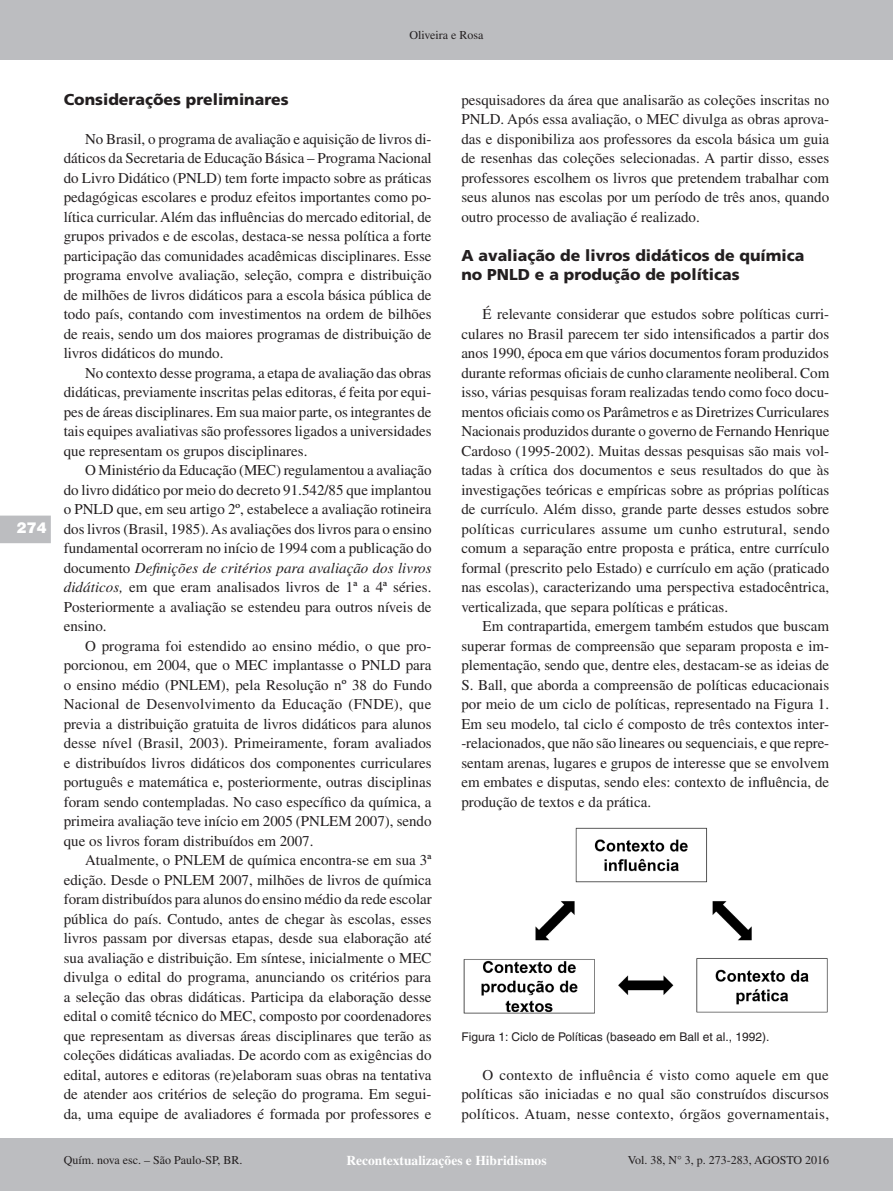
<style>
.page{position:relative;width:893px;height:1191px;background:#fff}
.page>*{position:absolute;margin:0;border:0;box-sizing:border-box;transform-origin:0 0}
.Sessão{font:900 15.75px/19.5px "Frutiger";color:#231f20}
.t1{font:15px/19.5px "Times";color:#231f20;text-align:justify}
.t2{font:900 15px "Swiss 721 BT";color:#fff}
.t3{font:700 13.5px "Times";color:#fff}
.t4{font:12px "Times";color:#231f20}
.Figura{font:12px "Helvetica";color:#231f20}
.s1{font-style:italic}
</style>
<div class="page">
<div style="left:0;top:0;width:893px;height:60px;background:#bcbdc0"></div>
<div style="left:0;top:1138px;width:893px;height:53px;background:#bcbdc0"></div>
<svg style="left:0;top:515px;width:51px;height:28px"></svg>
<img style="left:463px;top:827px;width:365px;height:187px">
<p class="t4" style="left:409px;top:28px;width:76px">Oliveira e Rosa</p>
<p class="t2" style="left:17px;top:518px;width:31px">274</p>
<p class="Sessão" style="left:64px;top:89px;width:226px">Considerações preliminares</p>
<p class="t1" style="left:64px;top:129px;width:369px;text-indent:21px">No Brasil, o programa de avaliação e aquisição de livros di&shy;dáticos da Secretaria de Educação Básica – Programa Nacional do Livro Didático (PNLD) tem forte impacto sobre as práticas pedagógicas escolares e produz efeitos importantes como po&shy;lítica curricular. Além das influências do mercado editorial, de grupos privados e de escolas, destaca-se nessa política a forte participação das comunidades acadêmicas disciplinares. Esse programa envolve avaliação, seleção, compra e distribuição de milhões de livros didáticos para a escola básica pública de todo país, contando com investimentos na ordem de bilhões de reais, sendo um dos maiores programas de distribuição de livros didáticos do mundo.</p>
<p class="t1" style="left:64px;top:363px;width:369px;text-indent:21px">No contexto desse programa, a etapa de avaliação das obras didáticas, previamente inscritas pelas editoras, é feita por equi&shy;pes de áreas disciplinares. Em sua maior parte, os integrantes de tais equipes avaliativas são professores ligados a universidades que representam os grupos disciplinares.</p>
<p class="t1" style="left:64px;top:460px;width:369px;text-indent:21px">O Ministério da Educação (MEC) regulamentou a avaliação do livro didático por meio do decreto 91.542/85 que implantou o PNLD que, em seu artigo 2º, estabelece a avaliação rotineira dos livros (Brasil, 1985). As avaliações dos livros para o ensino fundamental ocorreram no início de 1994 com a publicação do documento <span class="s1">Definições de critérios para avaliação dos livros didáticos,</span> em que eram analisados livros de 1ª a 4ª séries.<br>Posteriormente a avaliação se estendeu para outros níveis de ensino.</p>
<p class="t1" style="left:64px;top:636px;width:370px;text-indent:21px">O programa foi estendido ao ensino médio, o que pro&shy;porcionou, em 2004, que o MEC implantasse o PNLD para o ensino médio (PNLEM), pela Resolução nº 38 do Fundo Nacional de Desenvolvimento da Educação (FNDE), que previa a distribuição gratuita de livros didáticos para alunos desse nível (Brasil, 2003). Primeiramente, foram avaliados e distribuídos livros didáticos dos componentes curriculares português e matemática e, posteriormente, outras disciplinas foram sendo contempladas. No caso específico da química, a primeira avaliação teve início em 2005 (PNLEM 2007), sendo que os livros foram distribuídos em 2007.</p>
<p class="t1" style="left:64px;top:850px;width:369px;text-indent:21px">Atualmente, o PNLEM de química encontra-se em sua 3ª edição. Desde o PNLEM 2007, milhões de livros de química foram distribuídos para alunos do ensino médio da rede escolar pública do país. Contudo, antes de chegar às escolas, esses livros passam por diversas etapas, desde sua elaboração até sua avaliação e distribuição. Em síntese, inicialmente o MEC divulga o edital do programa, anunciando os critérios para a seleção das obras didáticas. Participa da elaboração desse edital o comitê técnico do MEC, composto por coordenadores que representam as diversas áreas disciplinares que terão as coleções didáticas avaliadas. De acordo com as exigências do edital, autores e editoras (re)elaboram suas obras na tentativa de atender aos critérios de seleção do programa. Em segui&shy;da, uma equipe de avaliadores é formada por professores e</p>
<p class="t1" style="left:461px;top:90px;width:369px">pesquisadores da área que analisarão as coleções inscritas no PNLD. Após essa avaliação, o MEC divulga as obras aprova&shy;das e disponibiliza aos professores da escola básica um guia de resenhas das coleções selecionadas. A partir disso, esses professores escolhem os livros que pretendem trabalhar com seus alunos nas escolas por um período de três anos, quando outro processo de avaliação é realizado.</p>
<p class="Sessão" style="left:461px;top:245px;width:344px">A avaliação de livros didáticos de química no PNLD e a produção de políticas</p>
<p class="t1" style="left:461px;top:304px;width:370px;text-indent:21px">É relevante considerar que estudos sobre políticas curri&shy;culares no Brasil parecem ter sido intensificados a partir dos anos 1990, época em que vários documentos foram produzidos durante reformas oficiais de cunho claramente neoliberal. Com isso, várias pesquisas foram realizadas tendo como foco docu&shy;mentos oficiais como os Parâmetros e as Diretrizes Curriculares Nacionais produzidos durante o governo de Fernando Henrique Cardoso (1995-2002). Muitas dessas pesquisas são mais vol&shy;tadas à crítica dos documentos e seus resultados do que às investigações teóricas e empíricas sobre as próprias políticas de currículo. Além disso, grande parte desses estudos sobre políticas curriculares assume um cunho estrutural, sendo comum a separação entre proposta e prática, entre currículo formal (prescrito pelo Estado) e currículo em ação (praticado nas escolas), caracterizando uma perspectiva estadocêntrica, verticalizada, que separa políticas e práticas.</p>
<p class="t1" style="left:461px;top:616px;width:369px;text-indent:21px">Em contrapartida, emergem também estudos que buscam superar formas de compreensão que separam proposta e im&shy;plementação, sendo que, dentre eles, destacam-se as ideias de S. Ball, que aborda a compreensão de políticas educacionais por meio de um ciclo de políticas, representado na Figura 1.<br>Em seu modelo, tal ciclo é composto de três contextos inter--relacionados, que não são lineares ou sequenciais, e que repre&shy;sentam arenas, lugares e grupos de interesse que se envolvem em embates e disputas, sendo eles: contexto de influência, de produção de textos e da prática.</p>
<p class="Figura" style="left:461px;top:1029px;width:310px">Figura 1: Ciclo de Políticas (baseado em Ball et al., 1992).</p>
<p class="t1" style="left:461px;top:1065px;width:369px;text-indent:21px">O contexto de influência é visto como aquele em que políticas são iniciadas e no qual são construídos discursos políticos. Atuam, nesse contexto, órgãos governamentais,</p>
<p class="t4" style="left:64px;top:1153px;width:180px">Quím. nova esc. – São Paulo-SP, BR.</p>
<p class="t3" style="left:346px;top:1152px;width:202px">Recontextualizações e Hibridismos</p>
<p class="t4" style="left:628px;top:1153px;width:203px">Vol. 38, N° 3, p. 273-283, AGOSTO 2016</p>
</div>
